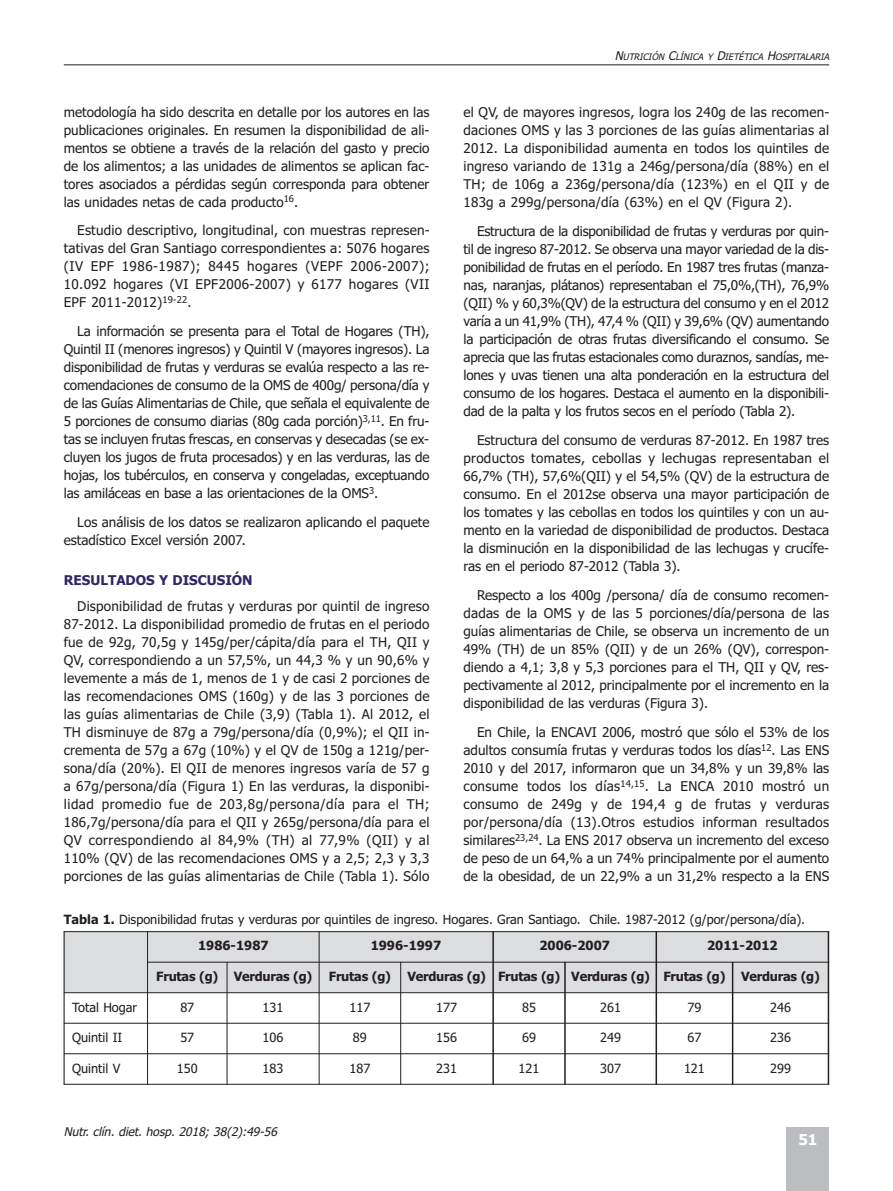
<style>
.page{position:relative;width:893px;height:1191px;background:#fff}
.page>*{position:absolute;margin:0;border:0;box-sizing:border-box;transform-origin:0 0}
.t1{font:700 15px "Tahoma";color:#fff}
.t2{font:13.5px/18px "Tahoma";color:#231f20;text-align:justify}
.t3{font:700 13.5px "Tahoma";color:#302766}
.t4{font:12.75px/26.5px "Tahoma";color:#231f20}
.t5{font:700 12.75px "Tahoma";letter-spacing:-.02em;color:#231f20}
.t6{font:700 12.75px "Tahoma";color:#231f20}
.t7{font:italic 12px "Tahoma";color:#231f20}
.t8{font:italic 9px "Tahoma";color:#231f20}
.s1{font-size:12px}
.s2{font-weight:700}
</style>
<div class="page">
<div style="left:787px;top:1127px;width:42px;height:64px;background:#bcbdc0"></div>
<hr style="left:64px;top:64px;width:765px;height:1px;background:#231f20">
<div style="left:64px;top:931px;width:84px;height:61px;background:#dcdddf"></div>
<div style="left:148px;top:931px;width:171px;height:31px;background:#dcdddf"></div>
<div style="left:319px;top:931px;width:174px;height:31px;background:#dcdddf"></div>
<div style="left:493px;top:931px;width:163px;height:31px;background:#dcdddf"></div>
<div style="left:656px;top:931px;width:172px;height:31px;background:#dcdddf"></div>
<div style="left:148px;top:962px;width:79px;height:30px;background:#dcdddf"></div>
<div style="left:227px;top:962px;width:92px;height:30px;background:#dcdddf"></div>
<div style="left:319px;top:962px;width:82px;height:30px;background:#dcdddf"></div>
<div style="left:401px;top:962px;width:92px;height:30px;background:#dcdddf"></div>
<div style="left:493px;top:962px;width:72px;height:30px;background:#dcdddf"></div>
<div style="left:565px;top:962px;width:91px;height:30px;background:#dcdddf"></div>
<div style="left:656px;top:962px;width:77px;height:30px;background:#dcdddf"></div>
<div style="left:733px;top:962px;width:96px;height:30px;background:#dcdddf"></div>
<hr style="left:64px;top:931px;width:1px;height:153px;background:#231f20">
<hr style="left:147px;top:931px;width:1px;height:153px;background:#231f20">
<hr style="left:227px;top:961px;width:1px;height:123px;background:#231f20">
<hr style="left:319px;top:931px;width:1px;height:153px;background:#231f20">
<hr style="left:400px;top:961px;width:1px;height:123px;background:#231f20">
<hr style="left:492px;top:931px;width:2px;height:153px;background:#231f20">
<hr style="left:564px;top:961px;width:2px;height:123px;background:#231f20">
<hr style="left:655px;top:931px;width:2px;height:153px;background:#231f20">
<hr style="left:732px;top:961px;width:1px;height:123px;background:#231f20">
<hr style="left:828px;top:931px;width:1px;height:153px;background:#231f20">
<hr style="left:64px;top:931px;width:765px;height:1px;background:#231f20">
<hr style="left:147px;top:961px;width:682px;height:1px;background:#231f20">
<hr style="left:64px;top:992px;width:765px;height:1px;background:#231f20">
<hr style="left:64px;top:1022px;width:765px;height:1px;background:#231f20">
<hr style="left:64px;top:1053px;width:765px;height:1px;background:#231f20">
<hr style="left:64px;top:1084px;width:765px;height:1px;background:#231f20">
<p class="t2" style="left:64px;top:103px;width:367px">metodología ha sido descrita en detalle por los autores en las publicaciones originales. En resumen la disponibilidad de ali&shy;mentos se obtiene a través de la relación del gasto y precio de los alimentos; a las unidades de alimentos se aplican fac&shy;tores asociados a pérdidas según corresponda para obtener las unidades netas de cada producto<sup>16</sup>.</p>
<p class="t2" style="left:64px;top:222px;width:367px;text-indent:14px">Estudio descriptivo, longitudinal, con muestras represen&shy;tativas del Gran Santiago correspondientes a: 5076 hogares (IV EPF 1986-1987); 8445 hogares (VEPF 2006-2007); 10.092 hogares (VI EPF2006-2007) y 6177 hogares (VII EPF 2011-2012)<sup>19-22</sup>.</p>
<p class="t2" style="left:64px;top:322px;width:367px;text-indent:14px">La información se presenta para el Total de Hogares (TH), Quintil II (menores ingresos) y Quintil V (mayores ingresos). La disponibilidad de frutas y verduras se evalúa respecto a las re&shy;comendaciones de consumo de la OMS de 400g/ persona/día y de las Guías Alimentarias de Chile, que señala el equivalente de 5 porciones de consumo diarias (80g cada porción)<sup>3,11</sup>. En fru&shy;tas se incluyen frutas frescas, en conservas y desecadas (se ex&shy;cluyen los jugos de fruta procesados) y en las verduras, las de hojas, los tubérculos, en conserva y congeladas, exceptuando las amiláceas en base a las orientaciones de la OMS<sup>3</sup>.</p>
<p class="t2" style="left:64px;top:513px;width:367px;text-indent:14px">Los análisis de los datos se realizaron aplicando el paquete estadístico Excel versión 2007.</p>
<p class="t3" style="left:64px;top:572px;width:190px">RESULTADOS Y DISCUSIÓN</p>
<p class="t2" style="left:64px;top:597px;width:367px;text-indent:14px">Disponibilidad de frutas y verduras por quintil de ingreso 87-2012. La disponibilidad promedio de frutas en el periodo fue de 92g, 70,5g y 145g/per/cápita/día para el TH, QII y QV, correspondiendo a un 57,5%, un 44,3 % y un 90,6% y levemente a más de 1, menos de 1 y de casi 2 porciones de las recomendaciones OMS (160g) y de las 3 porciones de las guías alimentarias de Chile (3,9) (Tabla 1). Al 2012, el TH disminuye de 87g a 79g/persona/día (0,9%); el QII in&shy;crementa de 57g a 67g (10%) y el QV de 150g a 121g/per&shy;sona/día (20%). El QII de menores ingresos varía de 57 g a 67g/persona/día (Figura 1) En las verduras, la disponibi&shy;lidad promedio fue de 203,8g/persona/día para el TH; 186,7g/persona/día para el QII y 265g/persona/día para el QV correspondiendo al 84,9% (TH) al 77,9% (QII) y al 110% (QV) de las recomendaciones OMS y a 2,5; 2,3 y 3,3 porciones de las guías alimentarias de Chile (Tabla 1). Sólo</p>
<p class="t8" style="left:615px;top:52px;width:218px"><span class="s1">N</span>UTRICIÓN <span class="s1">C</span>LÍNICA Y <span class="s1">D</span>IETÉTICA <span class="s1">H</span>OSPITALARIA</p>
<p class="t2" style="left:463px;top:103px;width:367px">el QV, de mayores ingresos, logra los 240g de las recomen&shy;daciones OMS y las 3 porciones de las guías alimentarias al 2012. La disponibilidad aumenta en todos los quintiles de ingreso variando de 131g a 246g/persona/día (88%) en el TH; de 106g a 236g/persona/día (123%) en el QII y de 183g a 299g/persona/día (63%) en el QV (Figura 2).</p>
<p class="t2" style="left:463px;top:222px;width:367px;text-indent:14px">Estructura de la disponibilidad de frutas y verduras por quin&shy;til de ingreso 87-2012. Se observa una mayor variedad de la dis&shy;ponibilidad de frutas en el período. En 1987 tres frutas (manza&shy;nas, naranjas, plátanos) representaban el 75,0%,(TH), 76,9% (QII) % y 60,3%(QV) de la estructura del consumo y en el 2012 varía a un 41,9% (TH), 47,4 % (QII) y 39,6% (QV) aumentando la participación de otras frutas diversificando el consumo. Se aprecia que las frutas estacionales como duraznos, sandías, me&shy;lones y uvas tienen una alta ponderación en la estructura del consumo de los hogares. Destaca el aumento en la disponibili&shy;dad de la palta y los frutos secos en el período (Tabla 2).</p>
<p class="t2" style="left:463px;top:431px;width:367px;text-indent:14px">Estructura del consumo de verduras 87-2012. En 1987 tres productos tomates, cebollas y lechugas representaban el 66,7% (TH), 57,6%(QII) y el 54,5% (QV) de la estructura de consumo. En el 2012se observa una mayor participación de los tomates y las cebollas en todos los quintiles y con un au&shy;mento en la variedad de disponibilidad de productos. Destaca la disminución en la disponibilidad de las lechugas y crucífe&shy;ras en el periodo 87-2012 (Tabla 3).</p>
<p class="t2" style="left:463px;top:586px;width:367px;text-indent:14px">Respecto a los 400g /persona/ día de consumo recomen&shy;dadas de la OMS y de las 5 porciones/día/persona de las guías alimentarias de Chile, se observa un incremento de un 49% (TH) de un 85% (QII) y de un 26% (QV), correspon&shy;diendo a 4,1; 3,8 y 5,3 porciones para el TH, QII y QV, res&shy;pectivamente al 2012, principalmente por el incremento en la disponibilidad de las verduras (Figura 3).</p>
<p class="t2" style="left:463px;top:723px;width:367px;text-indent:14px">En Chile, la ENCAVI 2006, mostró que sólo el 53% de los adultos consumía frutas y verduras todos los días<sup>12</sup>. Las ENS 2010 y del 2017, informaron que un 34,8% y un 39,8% las consume todos los días<sup>14,15</sup>. La ENCA 2010 mostró un consumo de 249g y de 194,4 g de frutas y verduras por/persona/día (13).Otros estudios informan resultados similares<sup>23,24</sup>. La ENS 2017 observa un incremento del exceso de peso de un 64,% a un 74% principalmente por el aumento de la obesidad, de un 22,9% a un 31,2% respecto a la ENS</p>
<p class="t4" style="left:198px;top:906px;width:608px;text-indent:-134px"><span class="s2">Tabla 1.</span> Disponibilidad frutas y verduras por quintiles de ingreso. Hogares. Gran Santiago. Chile. 1987-2012 (g/por/persona/día).<br><span class="s2">1986-1987</span></p>
<p class="t6" style="left:371px;top:938px;width:72px">1996-1997</p>
<p class="t6" style="left:539px;top:938px;width:72px">2006-2007</p>
<p class="t6" style="left:707px;top:938px;width:72px">2011-2012</p>
<p class="t5" style="left:156px;top:969px;width:158px">Frutas (g) Verduras (g)</p>
<p class="t5" style="left:329px;top:969px;width:64px">Frutas (g)</p>
<p class="t5" style="left:407px;top:969px;width:414px">Verduras (g) Frutas (g) Verduras (g) Frutas (g) Verduras (g)</p>
<p class="t4" style="left:72px;top:993px;width:67px">Total Hogar</p>
<p class="t4" style="left:180px;top:993px;width:15px">87</p>
<p class="t4" style="left:263px;top:993px;width:22px">131</p>
<p class="t4" style="left:349px;top:993px;width:22px">117</p>
<p class="t4" style="left:436px;top:993px;width:22px">177</p>
<p class="t4" style="left:522px;top:993px;width:15px">85</p>
<p class="t4" style="left:600px;top:993px;width:22px">261</p>
<p class="t4" style="left:687px;top:993px;width:15px">79</p>
<p class="t4" style="left:770px;top:993px;width:22px">246</p>
<p class="t4" style="left:72px;top:1024px;width:52px">Quintil II</p>
<p class="t4" style="left:180px;top:1024px;width:15px">57</p>
<p class="t4" style="left:263px;top:1024px;width:22px">106</p>
<p class="t4" style="left:353px;top:1024px;width:15px">89</p>
<p class="t4" style="left:436px;top:1024px;width:22px">156</p>
<p class="t4" style="left:522px;top:1024px;width:15px">69</p>
<p class="t4" style="left:600px;top:1024px;width:22px">249</p>
<p class="t4" style="left:687px;top:1024px;width:15px">67</p>
<p class="t4" style="left:770px;top:1024px;width:22px">236</p>
<p class="t4" style="left:72px;top:1055px;width:50px">Quintil V</p>
<p class="t4" style="left:177px;top:1055px;width:22px">150</p>
<p class="t4" style="left:263px;top:1055px;width:22px">183</p>
<p class="t4" style="left:349px;top:1055px;width:22px">187</p>
<p class="t4" style="left:436px;top:1055px;width:22px">231</p>
<p class="t4" style="left:519px;top:1055px;width:22px">121</p>
<p class="t4" style="left:600px;top:1055px;width:22px">307</p>
<p class="t4" style="left:684px;top:1055px;width:22px">121</p>
<p class="t4" style="left:770px;top:1055px;width:22px">299</p>
<p class="t7" style="left:64px;top:1125px;width:218px">Nutr. clín. diet. hosp. 2018; 38(2):49-56</p>
<p class="t1" style="left:798px;top:1130px;width:21px">51</p>
</div>
